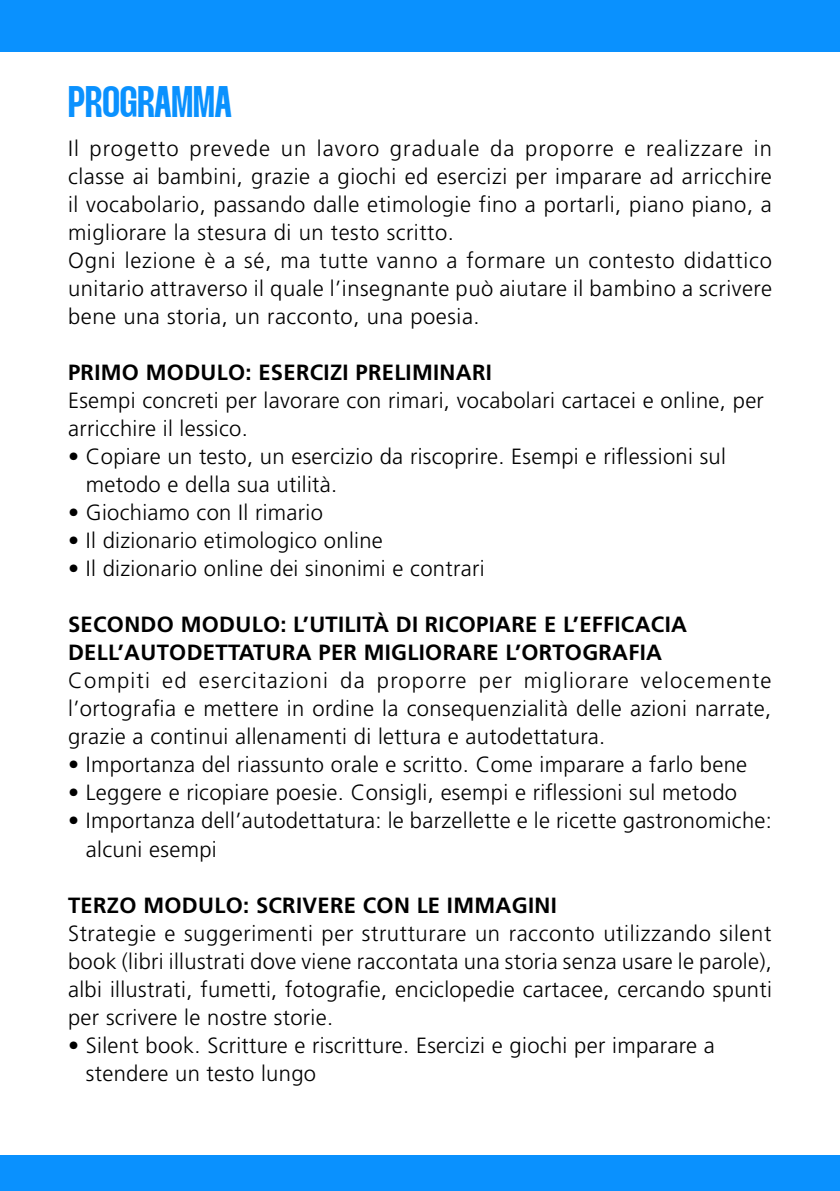
<style>
.page{position:relative;width:840px;height:1191px;background:#fff}
.page>*{position:absolute;margin:0;border:0;box-sizing:border-box;transform-origin:0 0}
.t1{font:44px "Thunder Semi Bold LC";color:#0a91fe}
.t2{font:300 22px/28px "Frutiger LT Std";letter-spacing:.015em;color:#000}
.t3{font:700 22px/28px "Frutiger LT Std";letter-spacing:.015em;color:#000}
</style>
<div class="page">
<div style="left:0;top:0;width:839px;height:51px;background:#0a91fe"></div>
<div style="left:0;top:1155px;width:839px;height:36px;background:#0a91fe"></div>
<h1 class="t1" style="left:68px;top:82px;width:165px">PROGRAMMA</h1>
<p class="t2" style="left:68px;top:135px;width:705px">Il progetto prevede un lavoro graduale da proporre e realizzare in classe ai bambini, grazie a giochi ed esercizi per imparare ad arricchire il vocabolario, passando dalle etimologie fino a portarli, piano piano, a migliorare la stesura di un testo scritto.<br>Ogni lezione è a sé, ma tutte vanno a formare un contesto didattico unitario attraverso il quale l’insegnante può aiutare il bambino a scrivere bene una storia, un racconto, una poesia.</p>
<p class="t3" style="left:68px;top:359px;width:425px">PRIMO MODULO: ESERCIZI PRELIMINARI</p>
<p class="t2" style="left:68px;top:387px;width:697px">Esempi concreti per lavorare con rimari, vocabolari cartacei e online, per arricchire il lessico.</p>
<p class="t2" style="left:86px;top:443px;width:641px;text-indent:-18px">• Copiare un testo, un esercizio da riscoprire. Esempi e riflessioni sul metodo e della sua utilità.</p>
<p class="t2" style="left:68px;top:499px;width:256px">• Giochiamo con Il rimario</p>
<p class="t2" style="left:68px;top:527px;width:316px">• Il dizionario etimologico online</p>
<p class="t2" style="left:68px;top:555px;width:418px">• Il dizionario online dei sinonimi e contrari</p>
<p class="t3" style="left:68px;top:611px;width:620px">SECONDO MODULO: L’UTILITÀ DI RICOPIARE E L’EFFICACIA<br>DELL’AUTODETTATURA PER MIGLIORARE L’ORTOGRAFIA</p>
<p class="t2" style="left:68px;top:667px;width:704px;text-align:justify">Compiti ed esercitazioni da proporre per migliorare velocemente l’ortografia e mettere in ordine la consequenzialità delle azioni narrate, grazie a continui allenamenti di lettura e autodettatura.</p>
<p class="t2" style="left:68px;top:751px;width:680px">• Importanza del riassunto orale e scritto. Come imparare a farlo bene</p>
<p class="t2" style="left:68px;top:779px;width:670px">• Leggere e ricopiare poesie. Consigli, esempi e riflessioni sul metodo</p>
<p class="t2" style="left:86px;top:807px;width:687px;text-indent:-18px">• Importanza dell’autodettatura: le barzellette e le ricette gastronomiche: alcuni esempi</p>
<p class="t3" style="left:68px;top:891px;width:490px">TERZO MODULO: SCRIVERE CON LE IMMAGINI</p>
<p class="t2" style="left:68px;top:919px;width:705px;text-align:justify">Strategie e suggerimenti per strutturare un racconto utilizzando silent book (libri illustrati dove viene raccontata una storia senza usare le parole), albi illustrati, fumetti, fotografie, enciclopedie cartacee, cercando spunti per scrivere le nostre storie.</p>
<p class="t2" style="left:86px;top:1031px;width:630px;text-indent:-18px">• Silent book. Scritture e riscritture. Esercizi e giochi per imparare a stendere un testo lungo</p>
</div>
